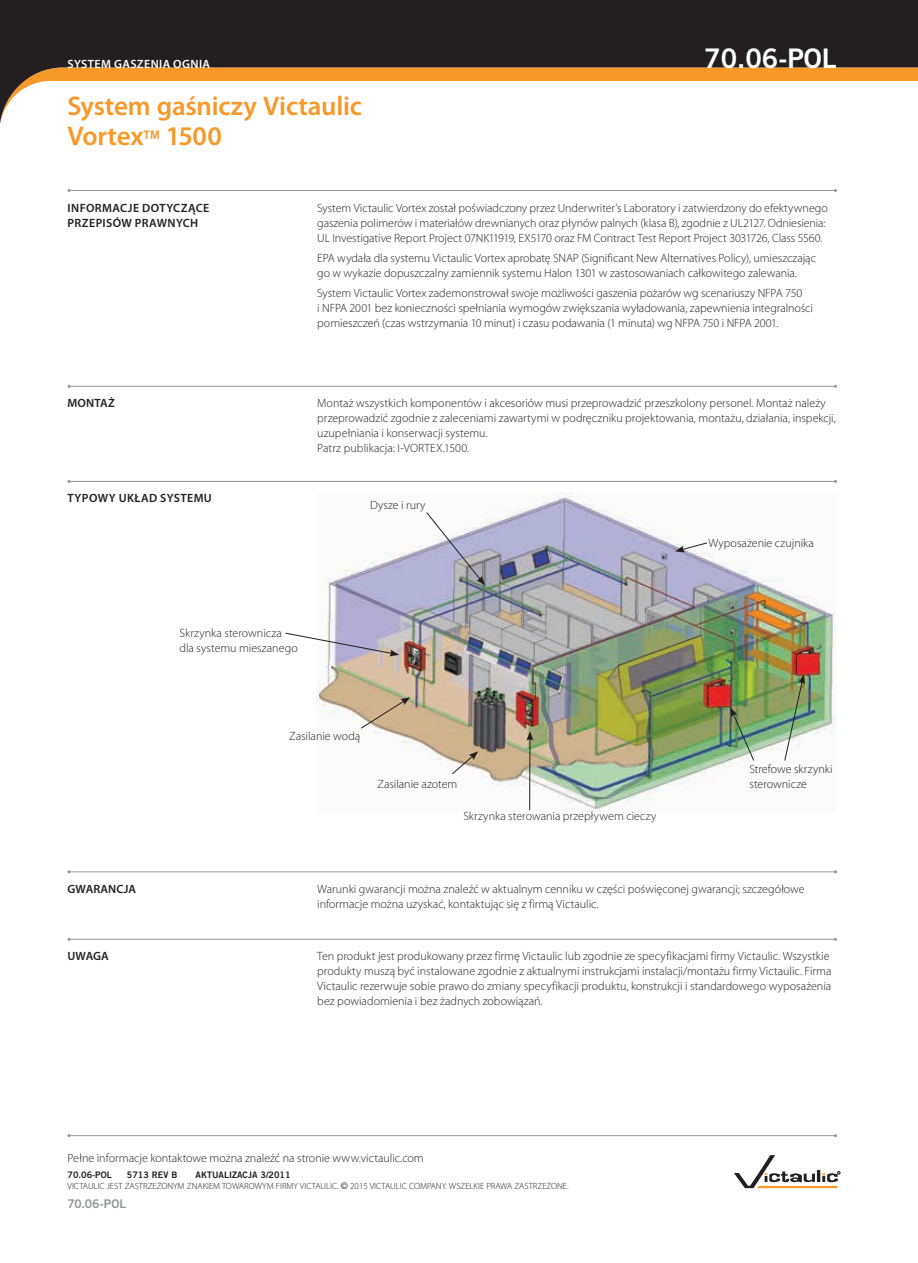
<style>
.page{position:relative;width:918px;height:1263px;background:#fff}
.page>*{position:absolute;margin:0;border:0;box-sizing:border-box;transform-origin:0 0}
.t1{font:600 27px/30px "Myriad Pro";letter-spacing:-.01em;color:#f89828}
.t2{font:27px "Trade Gothic LT Std Bd 2";color:#fff}
.t3{font:300 12px/15px "Myriad Pro";color:#231f20}
.t4{font:600 12px/15px "Myriad Pro";letter-spacing:.03em;color:#231f20}
.t5{font:600 12px "Myriad Pro";letter-spacing:.03em;color:#fff}
.t6{font:600 12px "Myriad Pro";letter-spacing:.005em;color:#231f20}
.t7{font:12px "Trade Gothic LT Std Bd 2";letter-spacing:.005em;color:#949698}
.t8{font:11.7px "Trade Gothic LT Std Bd 2";color:#f89828}
.t9{font:300 9px "Myriad Pro";color:#231f20}
.t10{font:9px "Trade Gothic LT Std Bd 2";color:#231f20}
.s1{font-family:"Trade Gothic LT Std"}
</style>
<div class="page">
<hr style="left:69px;top:939px;width:767px;height:1px;background:#949698">
<hr style="left:69px;top:871px;width:767px;height:1px;background:#949698">
<hr style="left:69px;top:386px;width:767px;height:1px;background:#949698">
<hr style="left:69px;top:481px;width:767px;height:1px;background:#949698">
<svg style="left:0;top:0;width:918px;height:124px;fill:#231f20"></svg>
<hr style="left:69px;top:190px;width:767px;height:1px;background:#949698">
<svg style="left:734px;top:1155px;width:106px;height:33px"></svg>
<hr style="left:69px;top:1135px;width:767px;height:1px;background:#949698">
<img style="left:317px;top:493px;width:518px;height:319px">
<svg style="left:426px;top:511px;width:59px;height:74px"></svg>
<svg style="left:285px;top:632px;width:114px;height:24px"></svg>
<svg style="left:360px;top:697px;width:50px;height:32px;background:#c7b08e"></svg>
<svg style="left:784px;top:674px;width:21px;height:87px"></svg>
<svg style="left:730px;top:707px;width:25px;height:54px"></svg>
<svg style="left:451px;top:751px;width:27px;height:24px"></svg>
<svg style="left:675px;top:542px;width:33px;height:10px"></svg>
<hr style="left:529px;top:738px;width:1px;height:72px;background:#231f20">
<svg style="left:527px;top:731px;width:6px;height:9px"></svg>
<p class="t5" style="left:68px;top:56px;width:144px">SYSTEM GASZENIA OGNIA</p>
<h1 class="t2" style="left:704px;top:41px;width:134px">70.06-POL</h1>
<h1 class="t1" style="left:67px;top:90px;width:296px">System gaśniczy Victaulic<br>Vortex</h1>
<p class="t8" style="left:144px;top:127px;width:18px">TM</p>
<h1 class="t1" style="left:166px;top:120px;width:57px">1500</h1>
<p class="t4" style="left:68px;top:200px;width:143px">INFORMACJE DOTYCZĄCE<br>PRZEPISÓW PRAWNYCH</p>
<p class="t4" style="left:68px;top:395px;width:49px">MONTAŻ</p>
<p class="t4" style="left:68px;top:491px;width:146px">TYPOWY UKŁAD SYSTEMU</p>
<p class="t3" style="left:317px;top:200px;width:512px">System Victaulic Vortex został poświadczony przez Underwriter’s Laboratory i zatwierdzony do efektywnego gaszenia polimerów i materiałów drewnianych oraz płynów palnych (klasa B), zgodnie z UL2127. Odniesienia:<br>UL Investigative Report Project 07NK11919, EX5170 oraz FM Contract Test Report Project 3031726, Class 5560.</p>
<p class="t3" style="left:317px;top:250px;width:500px">EPA wydała dla systemu Victaulic Vortex aprobatę SNAP (Significant New Alternatives Policy), umieszczając go w wykazie dopuszczalny zamiennik systemu Halon 1301 w zastosowaniach całkowitego zalewania.</p>
<p class="t3" style="left:317px;top:286px;width:497px">System Victaulic Vortex zademonstrował swoje możliwości gaszenia pożarów wg scenariuszy NFPA 750<br>i NFPA 2001 bez konieczności spełniania wymogów zwiększania wyładowania, zapewnienia integralności pomieszczeń (czas wstrzymania 10 minut) i czasu podawania (1 minuta) wg NFPA 750 i NFPA 2001.</p>
<p class="t3" style="left:317px;top:396px;width:520px">Montaż wszystkich komponentów i akcesoriów musi przeprowadzić przeszkolony personel. Montaż należy przeprowadzić zgodnie z zaleceniami zawartymi w podręczniku projektowania, montażu, działania, inspekcji, uzupełniania i konserwacji systemu.<br>Patrz publikacja: I-VORTEX.1500.</p>
<p class="t3" style="left:370px;top:497px;width:57px">Dysze i rury</p>
<p class="t3" style="left:708px;top:535px;width:107px">Wyposażenie czujnika</p>
<p class="t3" style="left:180px;top:625px;width:120px">Skrzynka sterownicza dla systemu mieszanego</p>
<p class="t3" style="left:289px;top:728px;width:73px">Zasilanie wodą</p>
<p class="t3" style="left:378px;top:776px;width:81px">Zasilanie azotem</p>
<p class="t3" style="left:463px;top:808px;width:195px">Skrzynka sterowania przepływem cieczy</p>
<p class="t3" style="left:749px;top:761px;width:85px">Strefowe skrzynki sterownicze</p>
<p class="t6" style="left:68px;top:881px;width:70px">GWARANCJA</p>
<p class="t3" style="left:317px;top:881px;width:489px">Warunki gwarancji można znaleźć w aktualnym cenniku w części poświęconej gwarancji; szczegółowe informacje można uzyskać, kontaktując się z firmą Victaulic.</p>
<p class="t4" style="left:68px;top:948px;width:43px">UWAGA</p>
<p class="t3" style="left:317px;top:949px;width:516px">Ten produkt jest produkowany przez firmę Victaulic lub zgodnie ze specyfikacjami firmy Victaulic. Wszystkie produkty muszą być instalowane zgodnie z aktualnymi instrukcjami instalacji/montażu firmy Victaulic. Firma Victaulic rezerwuje sobie prawo do zmiany specyfikacji produktu, konstrukcji i standardowego wyposażenia bez powiadomienia i bez żadnych zobowiązań.</p>
<p class="t3" style="left:68px;top:1150px;width:358px">Pełne informacje kontaktowe można znaleźć na stronie www.victaulic.com</p>
<p class="t10" style="left:68px;top:1169px;width:46px">70.06-POL</p>
<p class="t10" style="left:127px;top:1169px;width:52px">5713 REV B</p>
<p class="t10" style="left:196px;top:1169px;width:97px">AKTUALIZACJA 3/2011</p>
<p class="t9" style="left:68px;top:1181px;width:503px">VICTAULIC JEST ZASTRZEŻONYM ZNAKIEM TOWAROWYM FIRMY VICTAULIC. <span class="s1">©</span> 2015 VICTAULIC COMPANY. WSZELKIE PRAWA ZASTRZEŻONE.</p>
<p class="t7" style="left:68px;top:1197px;width:60px">70.06-POL</p>
</div>
